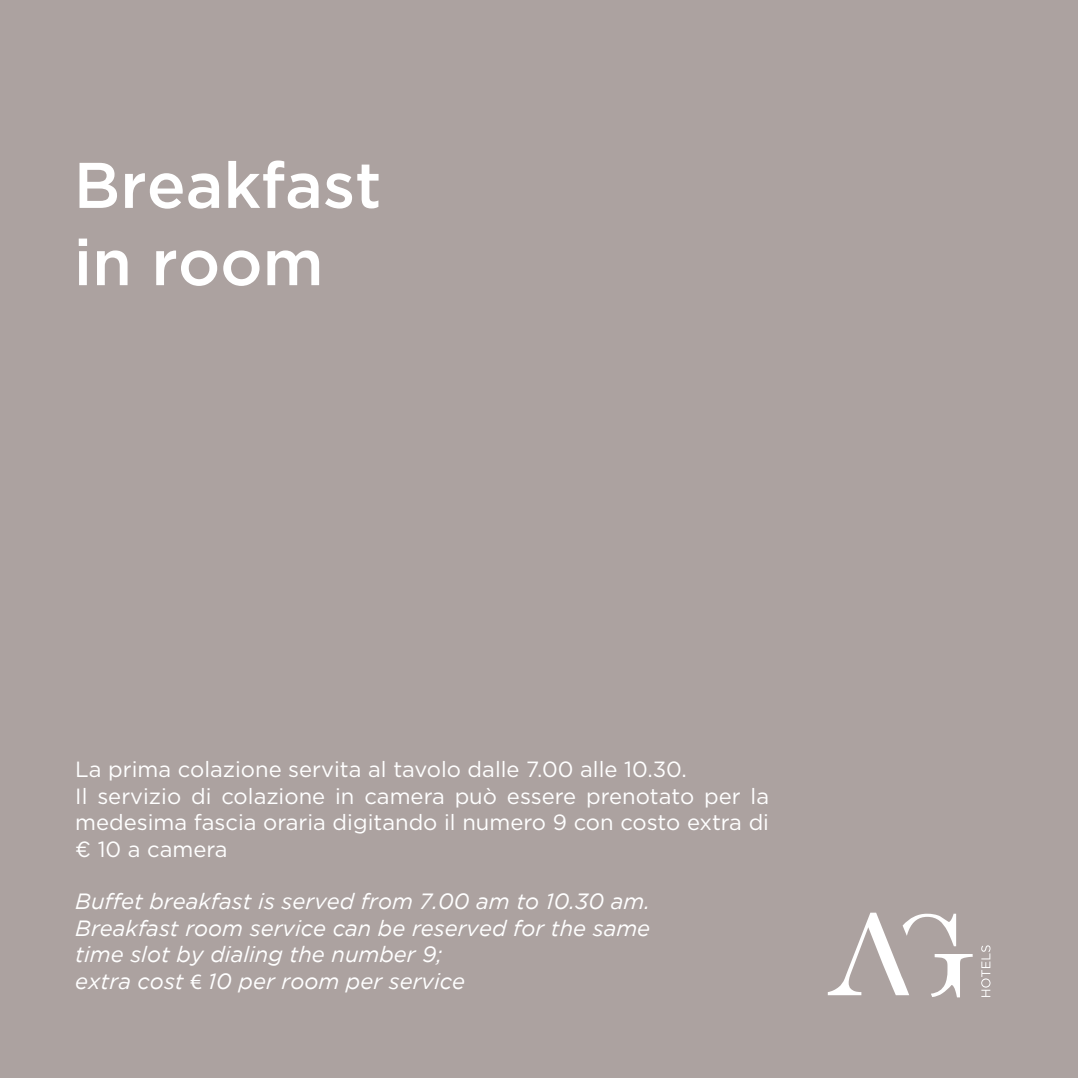
<style>
.page{position:relative;width:1078px;height:1078px;background:#fff}
.page>*{position:absolute;margin:0;border:0;box-sizing:border-box;transform-origin:0 0}
.t1{font:500 64.4px/77.2px "Gotham";color:#fff}
.t2{font:22px/26.4px "Gotham";color:#fff}
.t3{font:italic 22px/26.4px "Gotham";color:#fff}
.s1{font-family:"Myriad Pro";font-style:normal}
</style>
<div class="page">
<div style="left:0;top:0;width:1077px;height:1077px;background:#aca2a0"></div>
<svg style="left:981px;top:945px;width:9px;height:51px"></svg>
<svg style="left:827px;top:912px;width:145px;height:85px"></svg>
<h1 class="t1" style="left:74px;top:145px;width:309px">Breakfast in room</h1>
<p class="t2" style="left:75px;top:755px;width:695px">La prima colazione servita al tavolo dalle 7.00 alle 10.30.<br>Il servizio di colazione in camera può essere prenotato per la medesima fascia oraria digitando il numero 9 con costo extra di € 10 a camera</p>
<p class="t3" style="left:75px;top:888px;width:576px">Buffet breakfast is served from 7.00 am to 10.30 am.<br>Breakfast room service can be reserved for the same time slot by dialing the number 9;<br>extra cost <span class="s1">€</span> 10 per room per service</p>
</div>
